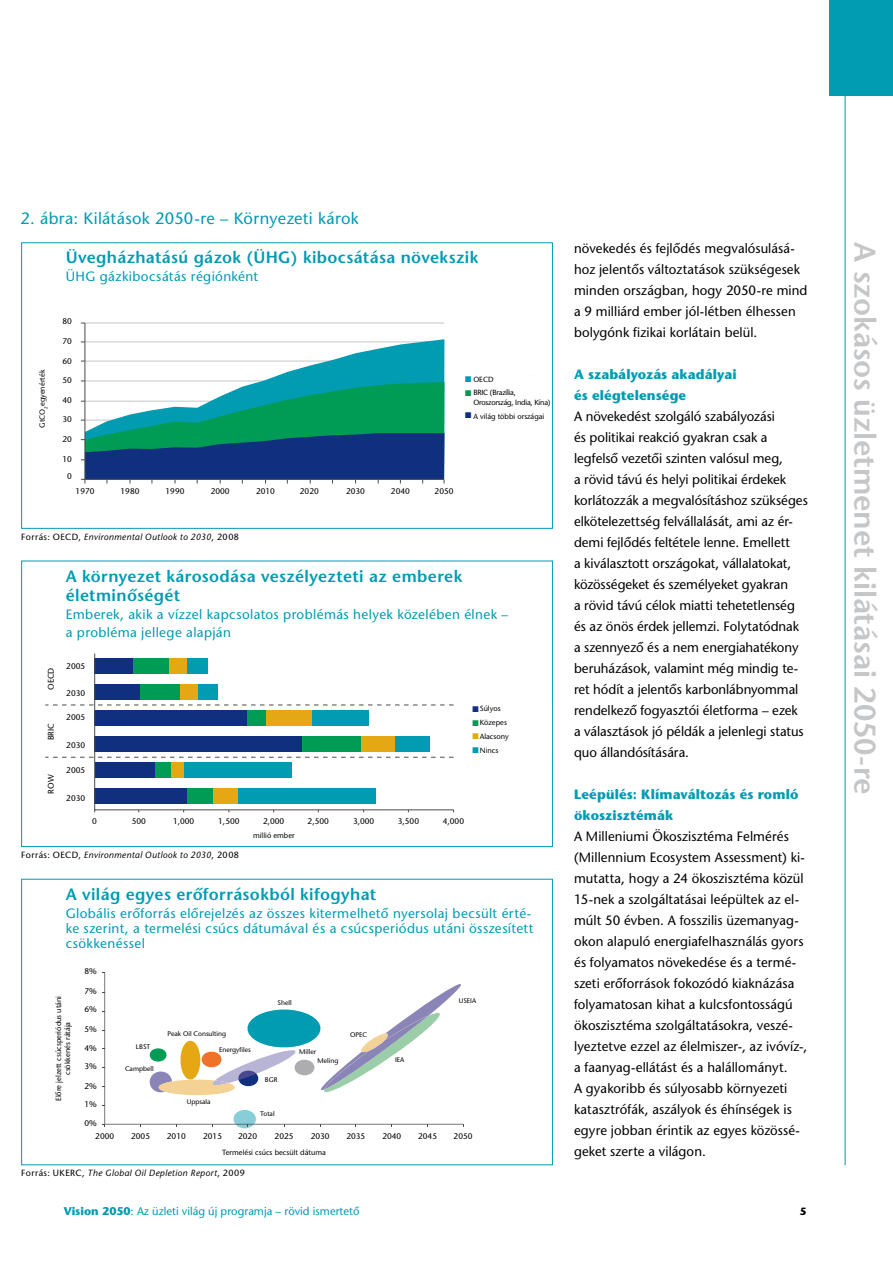
<style>
.page{position:relative;width:893px;height:1263px;background:#fff}
.page>*{position:absolute;margin:0;border:0;box-sizing:border-box;transform-origin:0 0}
.t1{font:700 30px "Stone Sans H Semi";letter-spacing:-.005em;color:#c5c6c8}
.t2{font:700 16.5px/19.8px "Stone Sans H Semi";letter-spacing:.025em;color:#019bb2}
.t3{font:16.5px "Stone Sans H Plain";letter-spacing:.02em;color:#019bb2}
.t4{font:13.5px/21px "Stone Sans H Plain";letter-spacing:.005em;color:#000}
.t5{font:13.5px/15px "Stone Sans H Plain";letter-spacing:.03em;color:#019bb2}
.t6{font:13.5px/21px "Stone Sans H Bold";letter-spacing:.01em;color:#019bb2}
.t7{font:11.25px "Stone Sans H Plain";color:#019bb2}
.t8{font:10.5px "Stone Sans H Bold";color:#000}
.t9{font:9px "Stone Sans H Italic";letter-spacing:.035em;color:#000}
.t10{font:500 8.25px/13.5px "Stone Sans Std";color:#000}
.t11{font:7.5px/14px "Stone Sans H Plain";color:#000;text-align:center}
.t12{font:7.5px/14px "Stone Sans H Plain";letter-spacing:-.03em;color:#000}
.t13{font:500 6.75px "Stone Sans Std";color:#000}
.s1{font-family:"Stone Sans H Plain"}
.s2{font-family:"Stone Sans H Bold"}
</style>
<div class="page">
<div style="left:829px;top:0;width:64px;height:96px;background:#019bb2"></div>
<hr style="left:845px;top:0;width:1px;height:1165px;background:#019bb2">
<svg style="left:84px;top:322px;width:361px;height:158px"></svg>
<div style="left:21px;top:242px;width:532px;height:287px;border:1px solid #019bb2"></div>
<svg style="left:45px;top:705px;width:49px;height:1px"></svg>
<svg style="left:45px;top:757px;width:49px;height:1px"></svg>
<svg style="left:94px;top:653px;width:360px;height:158px"></svg>
<div style="left:21px;top:561px;width:532px;height:286px;border:1px solid #019bb2"></div>
<svg style="left:104px;top:973px;width:359px;height:151px"></svg>
<svg style="left:232px;top:1110px;width:25px;height:18px"></svg>
<div style="left:21px;top:879px;width:532px;height:286px;border:1px solid #019bb2"></div>
<p class="t3" style="left:21px;top:208px;width:340px">2. ábra: Kilátások 2050-re – Környezeti károk</p>
<p class="t2" style="left:66px;top:248px;width:414px">Üvegházhatású gázok (ÜHG) kibocsátása növekszik</p>
<p class="t5" style="left:66px;top:269px;width:194px">ÜHG gázkibocsátás régiónként</p>
<p class="t10" style="left:63px;top:315px;width:11px">80</p>
<p class="t10" style="left:63px;top:334px;width:11px">70</p>
<p class="t10" style="left:63px;top:354px;width:11px">60</p>
<p class="t11" style="left:35px;top:428px;width:60px;rotate:-90deg">GtCO<sub>2</sub>egyenérték</p>
<p class="t12" style="left:473px;top:372px;width:44px">OECD<br>BRIC (Brazília,</p>
<p class="t12" style="left:473px;top:395px;width:79px">Oroszország, India, Kína)<br>A világ többi országai</p>
<p class="t10" style="left:63px;top:373px;width:11px">50</p>
<p class="t10" style="left:39px;top:420px;width:35px;rotate:-90deg">GtCO<sub>2</sub>eq</p>
<p class="t10" style="left:474px;top:388px;width:75px;line-height:9px">BRIC (Brazil,<br>Russia, India, China)</p>
<p class="t10" style="left:63px;top:394px;width:11px">40</p>
<p class="t10" style="left:474px;top:408px;width:24px">OECD</p>
<p class="t10" style="left:63px;top:413px;width:11px">30</p>
<p class="t10" style="left:63px;top:432px;width:11px">20</p>
<p class="t10" style="left:63px;top:452px;width:11px">10</p>
<p class="t10" style="left:67px;top:470px;width:6px">0</p>
<p class="t10" style="left:76px;top:484px;width:20px">1970</p>
<p class="t10" style="left:121px;top:484px;width:20px">1980</p>
<p class="t10" style="left:166px;top:484px;width:20px">1990</p>
<p class="t10" style="left:211px;top:484px;width:20px">2000</p>
<p class="t10" style="left:256px;top:484px;width:20px">2010</p>
<p class="t10" style="left:300px;top:484px;width:20px">2020</p>
<p class="t10" style="left:346px;top:484px;width:20px">2030</p>
<p class="t10" style="left:391px;top:484px;width:20px">2040</p>
<p class="t10" style="left:435px;top:484px;width:20px">2050</p>
<p class="t9" style="left:21px;top:531px;width:219px"><span class="s1">Forrás: OECD,</span> Environmental Outlook to 2030<span class="s1">, 2008</span></p>
<p class="t10" style="left:44px;top:690px;width:24px;rotate:-90deg">OECD</p>
<p class="t10" style="left:44px;top:740px;width:19px;rotate:-90deg">BRIC</p>
<p class="t10" style="left:44px;top:793px;width:20px;rotate:-90deg">ROW</p>
<p class="t2" style="left:66px;top:566px;width:398px">A környezet károsodása veszélyezteti az emberek életminôségét</p>
<p class="t5" style="left:66px;top:606px;width:444px;line-height:18px">Emberek, akik a vízzel kapcsolatos problémás helyek közelében élnek – a probléma jellege alapján</p>
<p class="t10" style="left:66px;top:659px;width:20px">2005</p>
<p class="t10" style="left:66px;top:686px;width:20px">2030</p>
<p class="t10" style="left:66px;top:711px;width:20px">2005</p>
<p class="t10" style="left:66px;top:738px;width:20px">2030</p>
<p class="t10" style="left:66px;top:764px;width:20px">2005</p>
<p class="t10" style="left:66px;top:791px;width:20px">2030</p>
<p class="t10" style="left:92px;top:814px;width:6px">0</p>
<p class="t11" style="left:480px;top:701px;width:31px;text-align:left">Súlyos<br>Közepes<br>Alacsony<br>Nincs</p>
<p class="t10" style="left:481px;top:702px;width:32px">Severe<br>Medium<br>Low<br>No</p>
<p class="t10" style="left:132px;top:814px;width:16px">500</p>
<p class="t10" style="left:173px;top:814px;width:23px">1,000</p>
<p class="t10" style="left:218px;top:814px;width:23px">1,500</p>
<p class="t10" style="left:241px;top:814px;width:67px;line-height:14.1px;text-align:center">2,000<br>Millions of people</p>
<p class="t10" style="left:308px;top:814px;width:23px">2,500</p>
<p class="t10" style="left:353px;top:814px;width:23px">3,000</p>
<p class="t10" style="left:398px;top:814px;width:23px">3,500</p>
<p class="t10" style="left:443px;top:814px;width:23px">4,000</p>
<p class="t11" style="left:253px;top:828px;width:43px">millió ember</p>
<p class="t9" style="left:21px;top:849px;width:219px"><span class="s1">Forrás: OECD,</span> Environmental Outlook to 2030<span class="s1">, 2008</span></p>
<p class="t2" style="left:66px;top:884px;width:312px">A világ egyes erôforrásokból kifogyhat</p>
<p class="t5" style="left:66px;top:905px;width:469px">Globális erôforrás elôrejelzés az összes kitermelhetô nyersolaj becsült érté&shy;ke szerint, a termelési csúcs dátumával és a csúcsperiódus utáni összesített csökkenéssel</p>
<p class="t10" style="left:84px;top:965px;width:14px">8%</p>
<p class="t11" style="left:54px;top:1101px;width:107px;line-height:9px;rotate:-90deg">Elôre jelzett csúcsperiódus utáni csökkenés rátája</p>
<p class="t10" style="left:84px;top:984px;width:14px">7%</p>
<p class="t10" style="left:84px;top:1003px;width:14px">6%</p>
<p class="t10" style="left:84px;top:1022px;width:14px">5%</p>
<p class="t10" style="left:84px;top:1041px;width:14px">4%</p>
<p class="t10" style="left:84px;top:1059px;width:14px">3%</p>
<p class="t10" style="left:84px;top:1079px;width:14px">2%</p>
<p class="t10" style="left:84px;top:1098px;width:14px">1%</p>
<p class="t10" style="left:95px;top:1116px;width:20px;line-height:13px;text-indent:-11px">0%<br>2000</p>
<p class="t13" style="left:136px;top:1042px;width:16px">LBST</p>
<p class="t13" style="left:125px;top:1065px;width:30px">Campbell</p>
<p class="t10" style="left:131px;top:1129px;width:20px">2005</p>
<p class="t13" style="left:278px;top:999px;width:16px">Shell</p>
<p class="t13" style="left:167px;top:1029px;width:60px">Peak Oil Consulting</p>
<p class="t13" style="left:219px;top:1046px;width:33px">Energyfiles</p>
<p class="t13" style="left:187px;top:1098px;width:25px">Uppsala</p>
<p class="t13" style="left:265px;top:1075px;width:14px">BGR</p>
<p class="t13" style="left:260px;top:1109px;width:16px">Total</p>
<p class="t13" style="left:299px;top:1047px;width:18px">Miller</p>
<p class="t13" style="left:317px;top:1057px;width:22px">Meling</p>
<p class="t13" style="left:350px;top:1031px;width:18px">OPEC</p>
<p class="t13" style="left:395px;top:1056px;width:11px">IEA</p>
<p class="t13" style="left:459px;top:996px;width:19px">USEIA</p>
<p class="t10" style="left:311px;top:1129px;width:20px">2030</p>
<p class="t10" style="left:346px;top:1129px;width:20px">2035</p>
<p class="t10" style="left:382px;top:1129px;width:20px">2040</p>
<p class="t10" style="left:418px;top:1129px;width:20px">2045</p>
<p class="t10" style="left:454px;top:1129px;width:20px">2050</p>
<p class="t10" style="left:167px;top:1129px;width:20px">2010</p>
<p class="t10" style="left:203px;top:1129px;width:20px">2015</p>
<p class="t10" style="left:238px;top:1129px;width:20px">2020</p>
<p class="t10" style="left:245px;top:1128px;width:79px;line-height:15.1px;text-align:center">2025<br>Forecast date of peak</p>
<p class="t11" style="left:222px;top:1146px;width:105px">Termelési csúcs becsült dátuma</p>
<p class="t9" style="left:21px;top:1168px;width:225px"><span class="s1">Forrás: UKERC,</span> The Global Oil Depletion Report<span class="s1">, 2009</span></p>
<p class="t4" style="left:574px;top:237px;width:235px">növekedés és fejlôdés megvalósulásá&shy;hoz jelentôs változtatások szükségesek minden országban, hogy 2050-re mind a 9 milliárd ember jól-létben élhessen bolygónk fizikai korlátain belül.</p>
<p class="t6" style="left:574px;top:363px;width:164px">A szabályozás akadályai és elégtelensége</p>
<p class="t4" style="left:574px;top:405px;width:235px">A növekedést szolgáló szabályozási<br>és politikai reakció gyakran csak a legfelsô vezetôi szinten valósul meg,<br>a rövid távú és helyi politikai érdekek korlátozzák a megvalósításhoz szükséges elkötelezettség felvállalását, ami az ér&shy;demi fejlôdés feltétele lenne. Emellett<br>a kiválasztott országokat, vállalatokat, közösségeket és személyeket gyakran<br>a rövid távú célok miatti tehetetlenség és az önös érdek jellemzi. Folytatódnak a szennyezô és a nem energiahatékony beruházások, valamint még mindig te&shy;ret hódít a jelentôs karbonlábnyommal rendelkezô fogyasztói életforma – ezek a választások jó példák a jelenlegi status quo állandósítására.</p>
<p class="t6" style="left:574px;top:783px;width:226px">Leépülés: Klímaváltozás és romló ökoszisztémák</p>
<p class="t4" style="left:574px;top:825px;width:235px">A Milleniumi Ökoszisztéma Felmérés (Millennium Ecosystem Assessment) ki&shy;mutatta, hogy a 24 ökoszisztéma közül 15-nek a szolgáltatásai leépültek az el&shy;múlt 50 évben. A fosszilis üzemanyag&shy;okon alapuló energiafelhasználás gyors és folyamatos növekedése és a termé&shy;szeti erôforrások fokozódó kiaknázása folyamatosan kihat a kulcsfontosságú ökoszisztéma szolgáltatásokra, veszé&shy;lyeztetve ezzel az élelmiszer-, az ivóvíz-, a faanyag-ellátást és a halállományt.<br>A gyakoribb és súlyosabb környezeti katasztrófák, aszályok és éhínségek is egyre jobban érintik az egyes közössé&shy;geket szerte a világon.</p>
<p class="t7" style="left:64px;top:1205px;width:297px"><span class="s2">Vision 2050</span>: Az üzleti világ új programja – rövid ismertetô</p>
<p class="t8" style="left:800px;top:1205px;width:8px">5</p>
<h1 class="t1" style="left:883px;top:242px;width:554px;rotate:90deg">A szokásos üzletmenet kilátásai 2050-re</h1>
</div>
